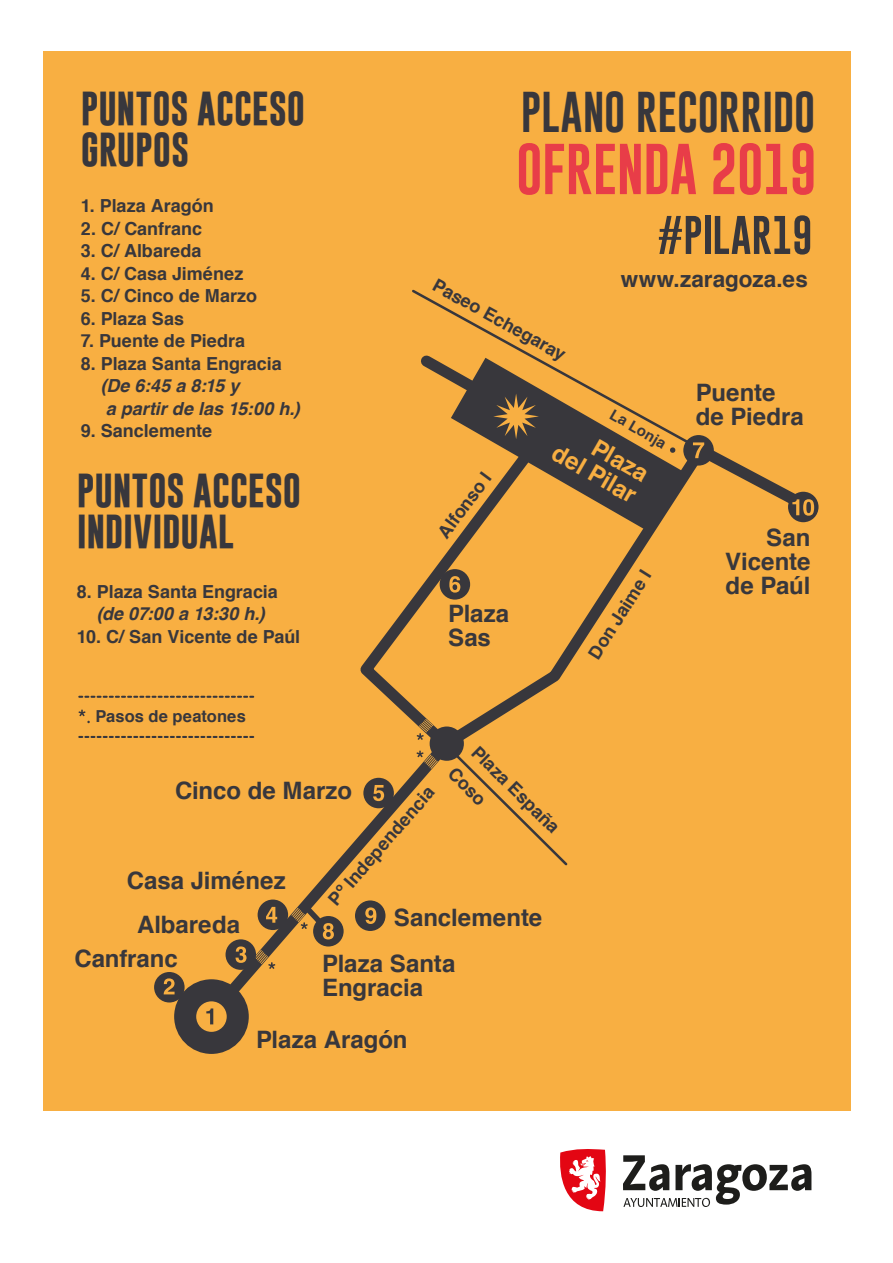
<style>
.page{position:relative;width:893px;height:1263px;background:#fff}
.page>*{position:absolute;margin:0;border:0;box-sizing:border-box;transform-origin:0 0}
.t1{font:52.5px "Gobold";letter-spacing:-.01em;color:#e83d48}
.t2{font:42px "Gobold";color:#38373c}
.t3{font:700 34.5px/41.4px "Gobold";letter-spacing:-.005em;color:#38373c}
.t4{font:700 24px/24px "Helvetica";color:#38373c}
.t5{font:700 24px "Helvetica";color:#f8af42}
.t6{font:700 22.5px "Helvetica";color:#38373c}
.t7{font:700 18px "Helvetica";color:#38373c}
.t8{font:italic 700 18px/22.5px "Helvetica";letter-spacing:.005em;color:#38373c}
.t9{font:700 16.5px "Helvetica";letter-spacing:.005em;color:#38373c}
.t10{font:700 15px "Helvetica";color:#38373c}
</style>
<div class="page">
<div style="left:43px;top:51px;width:808px;height:1059px;background:#f8af42"></div>
<svg style="left:659px;top:216px;width:42px;height:38px"></svg>
<div style="left:705px;top:216px;width:5px;height:38px;background:#38373c"></div>
<svg style="left:715px;top:215px;width:95px;height:40px"></svg>
<div style="left:174px;top:979px;width:75px;height:75px;background:#38373c;border-radius:50%"></div>
<div style="left:154px;top:972px;width:31px;height:30px;background:#38373c;border-radius:50%"></div>
<svg style="left:212px;top:735px;width:234px;height:276px"></svg>
<svg style="left:351px;top:574px;width:80px;height:185px"></svg>
<svg style="left:431px;top:435px;width:388px;height:324px"></svg>
<svg style="left:412px;top:289px;width:290px;height:162px"></svg>
<div style="left:196px;top:1001px;width:31px;height:31px;background:#f8af42;border-radius:50%"></div>
<svg style="left:446px;top:745px;width:124px;height:121px"></svg>
<svg style="left:412px;top:346px;width:273px;height:187px"></svg>
<svg style="left:78px;top:696px;width:176px;height:2px"></svg>
<svg style="left:79px;top:709px;width:11px;height:14px"></svg>
<svg style="left:78px;top:736px;width:176px;height:2px"></svg>
<div style="left:226px;top:939px;width:30px;height:31px;background:#38373c;border-radius:50%"></div>
<svg style="left:255px;top:950px;width:20px;height:19px"></svg>
<svg style="left:417px;top:750px;width:21px;height:19px"></svg>
<svg style="left:417px;top:719px;width:16px;height:21px"></svg>
<svg style="left:206px;top:1008px;width:7px;height:16px"></svg>
<svg style="left:164px;top:978px;width:11px;height:16px"></svg>
<svg style="left:236px;top:946px;width:11px;height:17px"></svg>
<svg style="left:266px;top:907px;width:11px;height:16px"></svg>
<svg style="left:373px;top:785px;width:11px;height:16px"></svg>
<svg style="left:449px;top:576px;width:11px;height:17px"></svg>
<svg style="left:693px;top:442px;width:11px;height:16px"></svg>
<svg style="left:291px;top:902px;width:44px;height:37px"></svg>
<div style="left:355px;top:900px;width:30px;height:31px;background:#38373c;border-radius:50%"></div>
<svg style="left:365px;top:907px;width:11px;height:17px"></svg>
<svg style="left:792px;top:499px;width:22px;height:17px"></svg>
<svg style="left:560px;top:1149px;width:46px;height:62px"></svg>
<svg style="left:623px;top:1155px;width:188px;height:52px"></svg>
<h3 class="t3" style="left:81px;top:88px;width:226px">PUNTOS ACCESO<br>GRUPOS</h3>
<p class="t7" style="left:81px;top:191px;width:135px">1. Plaza Aragón</p>
<p class="t7" style="left:81px;top:214px;width:123px">2. C/ Canfranc</p>
<p class="t7" style="left:81px;top:236px;width:122px">3. C/ Albareda</p>
<p class="t7" style="left:81px;top:259px;width:164px">4. C/ Casa Jiménez</p>
<p class="t7" style="left:81px;top:281px;width:178px">5. C/ Cinco de Marzo</p>
<p class="t7" style="left:81px;top:304px;width:105px">6. Plaza Sas</p>
<p class="t7" style="left:81px;top:326px;width:166px">7. Puente de Piedra</p>
<p class="t7" style="left:81px;top:349px;width:203px">8. Plaza Santa Engracia</p>
<p class="t8" style="left:101px;top:375px;width:200px">(De 6:45 a 8:15 y<br>a partir de las 15:00 h.)</p>
<p class="t7" style="left:81px;top:416px;width:133px">9. Sanclemente</p>
<h3 class="t3" style="left:77px;top:470px;width:226px">PUNTOS ACCESO<br>INDIVIDUAL</h3>
<p class="t7" style="left:77px;top:577px;width:203px">8. Plaza Santa Engracia</p>
<p class="t8" style="left:97px;top:603px;width:169px">(de 07:00 a 13:30 h.)</p>
<p class="t7" style="left:77px;top:622px;width:225px">10. C/ San Vicente de Paúl</p>
<p class="t9" style="left:95px;top:703px;width:152px">Pasos de peatones</p>
<h2 class="t2" style="left:521px;top:85px;width:296px">PLANO RECORRIDO</h2>
<h1 class="t1" style="left:516px;top:135px;width:302px">OFRENDA 2019</h1>
<p class="t7" style="left:441px;top:271px;width:151px;rotate:29deg">Paseo Echegaray</p>
<p class="t6" style="left:621px;top:261px;width:189px">www.zaragoza.es</p>
<p class="t7" style="left:430px;top:527px;width:78px;rotate:-53deg">Alfonso I</p>
<h3 class="t4" style="left:448px;top:602px;width:63px">Plaza<br>Sas</h3>
<p class="t10" style="left:617px;top:403px;width:64px;rotate:30deg">La Lonja</p>
<h3 class="t5" style="left:603px;top:428px;width:63px;rotate:30deg">Plaza</h3>
<h3 class="t5" style="left:564px;top:433px;width:94px;rotate:30deg">del Pilar</h3>
<p class="t7" style="left:581px;top:649px;width:102px;rotate:-58deg">Don Jaime I</p>
<h3 class="t4" style="left:696px;top:381px;width:110px">Puente de Piedra</h3>
<h3 class="t4" style="left:725px;top:526px;width:87px;text-align:justify;text-indent:41px">San Vicente de Paúl</h3>
<h3 class="t4" style="left:175px;top:778px;width:179px">Cinco de Marzo</h3>
<p class="t7" style="left:321px;top:893px;width:153px;rotate:-49deg">Pº Independencia</p>
<h3 class="t4" style="left:127px;top:868px;width:160px">Casa Jiménez</h3>
<p class="t7" style="left:485px;top:739px;width:116px;rotate:45deg">Plaza España</p>
<p class="t7" style="left:462px;top:760px;width:46px;rotate:45deg">Coso</p>
<h3 class="t4" style="left:137px;top:913px;width:104px">Albareda</h3>
<h3 class="t4" style="left:74px;top:947px;width:105px">Canfranc</h3>
<h3 class="t4" style="left:394px;top:906px;width:150px">Sanclemente</h3>
<h3 class="t4" style="left:322px;top:952px;width:135px">Plaza Santa<br>Engracia</h3>
<h3 class="t4" style="left:256px;top:1028px;width:153px">Plaza Aragón</h3>
</div>
